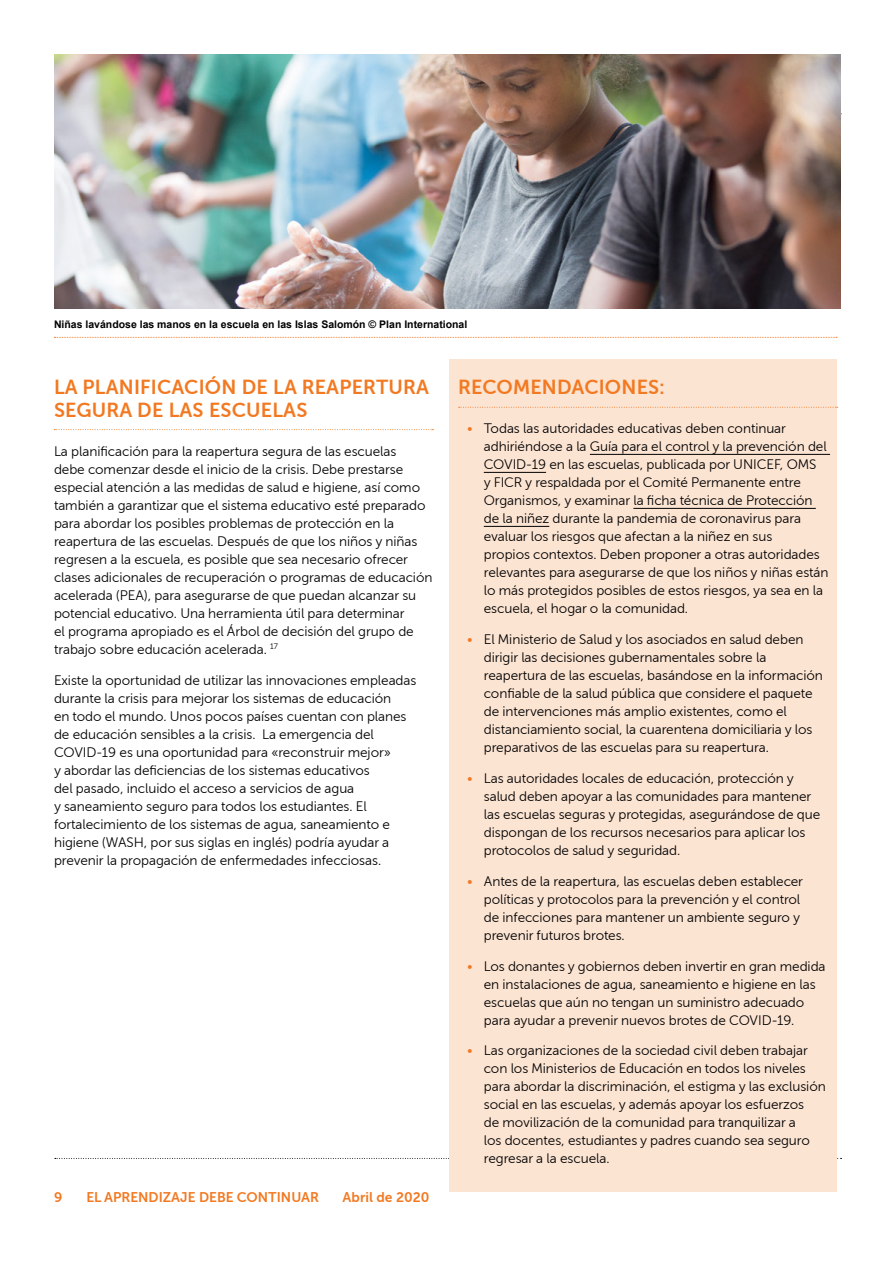
<style>
.page{position:relative;width:893px;height:1263px;background:#fff}
.page>*{position:absolute;margin:0;border:0;box-sizing:border-box;transform-origin:0 0}
.t1{font:19.5px/22.5px "Museo Sans Cyrl 700";letter-spacing:.01em;color:#f27921}
.t2{font:13.5px "Museo Sans Cyrl 700";color:#f27921}
.t3{font:13.2px/18px "Museo Sans Cyrl 300";letter-spacing:-.005em;color:#000}
.t4{font:700 10.5px "Arial";color:#000}
.s1{color:#f27921}
</style>
<div class="page">
<svg style="left:55px;top:1158px;width:787px;height:1px"></svg>
<div style="left:449px;top:360px;width:388px;height:832px;background:#fce4d3"></div>
<svg style="left:54px;top:429px;width:379px;height:1px"></svg>
<svg style="left:459px;top:407px;width:379px;height:1px"></svg>
<hr style="left:590px;top:454px;width:240px;height:1px;background:#000">
<hr style="left:484px;top:472px;width:62px;height:1px;background:#000">
<hr style="left:633px;top:508px;width:183px;height:1px;background:#000">
<hr style="left:484px;top:526px;width:65px;height:1px;background:#000">
<img style="left:54px;top:54px;width:787px;height:254px">
<svg style="left:54px;top:337px;width:783px;height:1px"></svg>
<p class="t4" style="left:54px;top:318px;width:415px">Niñas lavándose las manos en la escuela en las Islas Salomón © Plan International</p>
<h1 class="t1" style="left:54px;top:376px;width:377px">LA PLANIFICACIÓN DE LA REAPERTURA<br>SEGURA DE LAS ESCUELAS</h1>
<p class="t3" style="left:54px;top:442px;width:380px">La planificación para la reapertura segura de las escuelas<br>debe comenzar desde el inicio de la crisis. Debe prestarse especial atención a las medidas de salud e higiene, así como también a garantizar que el sistema educativo esté preparado para abordar los posibles problemas de protección en la reapertura de las escuelas. Después de que los niños y niñas regresen a la escuela, es posible que sea necesario ofrecer clases adicionales de recuperación o programas de educación acelerada (PEA), para asegurarse de que puedan alcanzar su potencial educativo. Una herramienta útil para determinar<br>el programa apropiado es el Árbol de decisión del grupo de trabajo sobre educación acelerada. <sup>17</sup></p>
<p class="t3" style="left:54px;top:671px;width:364px">Existe la oportunidad de utilizar las innovaciones empleadas durante la crisis para mejorar los sistemas de educación<br>en todo el mundo. Unos pocos países cuentan con planes de educación sensibles a la crisis. La emergencia del COVID-19 es una oportunidad para «reconstruir mejor»<br>y abordar las deficiencias de los sistemas educativos<br>del pasado, incluido el acceso a servicios de agua<br>y saneamiento seguro para todos los estudiantes. El fortalecimiento de los sistemas de agua, saneamiento e higiene (WASH, por sus siglas en inglés) podría ayudar a prevenir la propagación de enfermedades infecciosas.</p>
<p class="t2" style="left:54px;top:1190px;width:10px">9</p>
<p class="t2" style="left:86px;top:1190px;width:234px">EL APRENDIZAJE DEBE CONTINUAR</p>
<p class="t2" style="left:343px;top:1190px;width:88px">Abril de 2020</p>
<h1 class="t1" style="left:458px;top:376px;width:208px">RECOMENDACIONES:</h1>
<p class="t3" style="left:484px;top:420px;width:346px;text-indent:-17px"><span class="s1">•</span> Todas las autoridades educativas deben continuar adhiriéndose a la Guía para el control y la prevención del COVID-19 en las escuelas, publicada por UNICEF, OMS<br>y FICR y respaldada por el Comité Permanente entre Organismos, y examinar la ficha técnica de Protección de la niñez durante la pandemia de coronavirus para evaluar los riesgos que afectan a la niñez en sus<br>propios contextos. Deben proponer a otras autoridades relevantes para asegurarse de que los niños y niñas están lo más protegidos posibles de estos riesgos, ya sea en la escuela, el hogar o la comunidad.</p>
<p class="t3" style="left:484px;top:631px;width:341px;text-indent:-17px"><span class="s1">•</span> El Ministerio de Salud y los asociados en salud deben dirigir las decisiones gubernamentales sobre la reapertura de las escuelas, basándose en la información confiable de la salud pública que considere el paquete de intervenciones más amplio existentes, como el distanciamiento social, la cuarentena domiciliaria y los preparativos de las escuelas para su reapertura.</p>
<p class="t3" style="left:484px;top:769px;width:338px;text-indent:-17px"><span class="s1">•</span> Las autoridades locales de educación, protección y salud deben apoyar a las comunidades para mantener las escuelas seguras y protegidas, asegurándose de que dispongan de los recursos necesarios para aplicar los protocolos de salud y seguridad.</p>
<p class="t3" style="left:484px;top:872px;width:321px;text-indent:-17px"><span class="s1">•</span> Antes de la reapertura, las escuelas deben establecer políticas y protocolos para la prevención y el control de infecciones para mantener un ambiente seguro y prevenir futuros brotes.</p>
<p class="t3" style="left:484px;top:957px;width:343px;text-indent:-17px"><span class="s1">•</span> Los donantes y gobiernos deben invertir en gran medida en instalaciones de agua, saneamiento e higiene en las escuelas que aún no tengan un suministro adecuado para ayudar a prevenir nuevos brotes de COVID-19.</p>
<p class="t3" style="left:484px;top:1042px;width:343px;text-indent:-17px"><span class="s1">•</span> Las organizaciones de la sociedad civil deben trabajar con los Ministerios de Educación en todos los niveles para abordar la discriminación, el estigma y las exclusión social en las escuelas, y además apoyar los esfuerzos<br>de movilización de la comunidad para tranquilizar a<br>los docentes, estudiantes y padres cuando sea seguro regresar a la escuela.</p>
</div>
